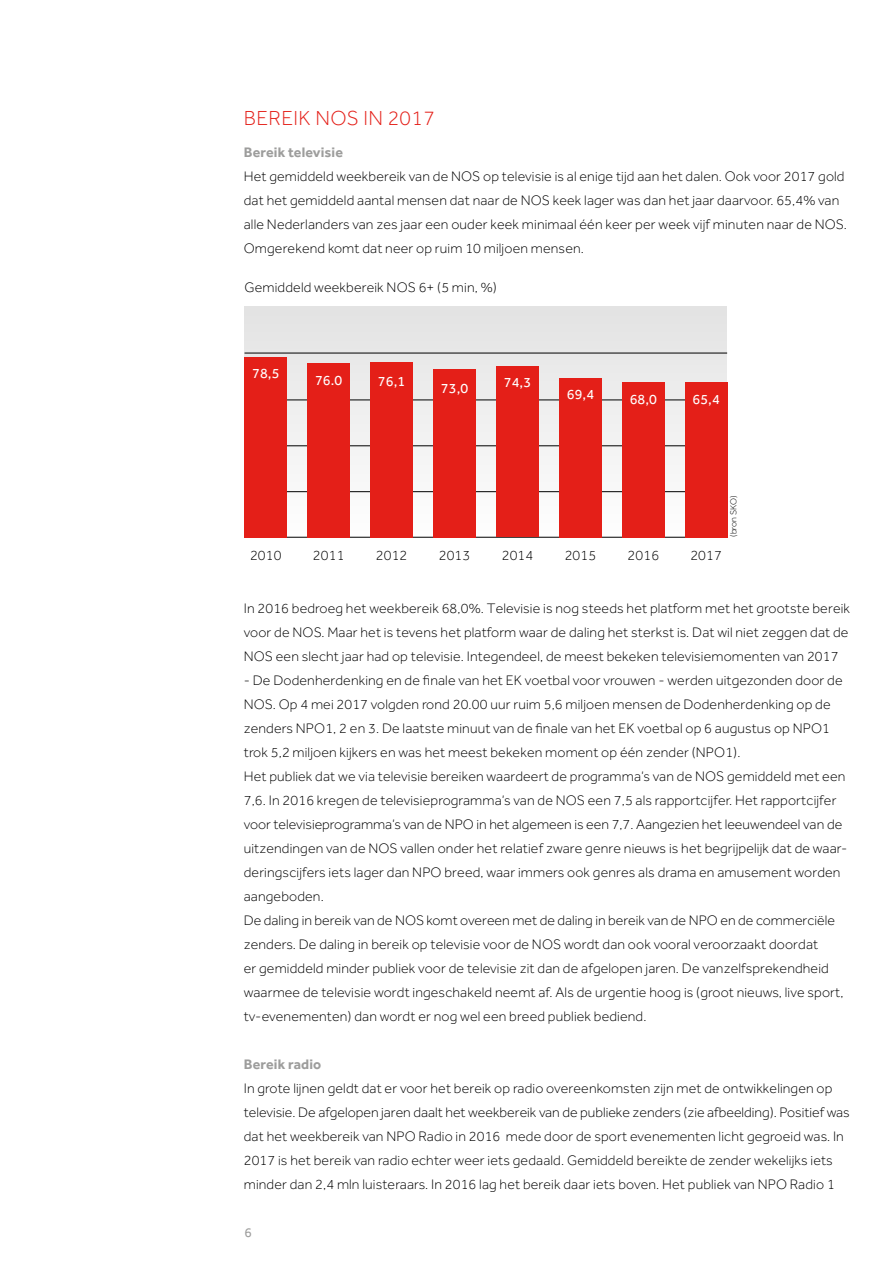
<style>
.page{position:relative;width:893px;height:1263px;background:#fff}
.page>*{position:absolute;margin:0;border:0;box-sizing:border-box;transform-origin:0 0}
.t1{font:300 21px "Effra";letter-spacing:.02em;color:#e41f18}
.t2{font:300 14.25px/24px "Effra";letter-spacing:.01em;color:#000}
.t3{font:14.25px "Effra";letter-spacing:.01em;color:#fff}
.t4{font:700 14.25px "Effra";letter-spacing:.01em;color:#9d9d9c}
.t5{font:13.5px "Effra";color:#9d9d9c}
.t6{font:300 9px "Effra";letter-spacing:.01em;color:#000}
</style>
<div class="page">
<div style="left:244px;top:306px;width:483px;height:231px;background:linear-gradient(to bottom,#e0e0e0,#fdfdfd)"></div>
<hr style="left:244px;top:537px;width:483px;height:1px;background:#000">
<hr style="left:244px;top:491px;width:483px;height:1px;background:#000">
<hr style="left:244px;top:445px;width:483px;height:1px;background:#000">
<hr style="left:244px;top:400px;width:483px;height:1px;background:#000">
<hr style="left:244px;top:353px;width:483px;height:1px;background:#000">
<div style="left:244px;top:357px;width:43px;height:180px;background:#e41f18"></div>
<div style="left:307px;top:363px;width:43px;height:174px;background:#e41f18"></div>
<div style="left:370px;top:362px;width:43px;height:175px;background:#e41f18"></div>
<div style="left:433px;top:369px;width:43px;height:168px;background:#e41f18"></div>
<div style="left:496px;top:366px;width:43px;height:171px;background:#e41f18"></div>
<div style="left:559px;top:378px;width:43px;height:159px;background:#e41f18"></div>
<div style="left:622px;top:382px;width:43px;height:155px;background:#e41f18"></div>
<div style="left:685px;top:382px;width:42px;height:155px;background:#e41f18"></div>
<h1 class="t1" style="left:244px;top:106px;width:192px">BEREIK NOS IN 2017</h1>
<p class="t4" style="left:244px;top:144px;width:101px">Bereik televisie</p>
<p class="t2" style="left:244px;top:164px;width:605px">Het gemiddeld weekbereik van de NOS op televisie is al enige tijd aan het dalen. Ook voor 2017 gold dat het gemiddeld aantal mensen dat naar de NOS keek lager was dan het jaar daarvoor. 65,4% van alle Nederlanders van zes jaar een ouder keek minimaal één keer per week vijf minuten naar de NOS.<br>Omgerekend komt dat neer op ruim 10 miljoen mensen.</p>
<p class="t2" style="left:244px;top:275px;width:254px">Gemiddeld weekbereik NOS 6+ (5 min, %)</p>
<p class="t3" style="left:252px;top:365px;width:29px">78,5</p>
<p class="t3" style="left:315px;top:372px;width:29px">76.0</p>
<p class="t3" style="left:378px;top:373px;width:29px">76,1</p>
<p class="t3" style="left:441px;top:380px;width:29px">73,0</p>
<p class="t3" style="left:504px;top:374px;width:29px">74,3</p>
<p class="t3" style="left:567px;top:385px;width:29px">69,4</p>
<p class="t3" style="left:630px;top:390px;width:29px">68,0</p>
<p class="t3" style="left:692px;top:390px;width:29px">65,4</p>
<p class="t2" style="left:250px;top:543px;width:33px">2010</p>
<p class="t2" style="left:313px;top:543px;width:33px">2011</p>
<p class="t2" style="left:376px;top:543px;width:33px">2012</p>
<p class="t2" style="left:439px;top:543px;width:33px">2013</p>
<p class="t2" style="left:502px;top:543px;width:33px">2014</p>
<p class="t2" style="left:565px;top:543px;width:33px">2015</p>
<p class="t2" style="left:628px;top:543px;width:33px">2016</p>
<p class="t2" style="left:690px;top:543px;width:33px">2017</p>
<p class="t6" style="left:728px;top:537px;width:43px;rotate:-90deg">(bron SKO)</p>
<p class="t2" style="left:244px;top:596px;width:608px;text-align:justify">In 2016 bedroeg het weekbereik 68,0%. Televisie is nog steeds het platform met het grootste bereik voor de NOS. Maar het is tevens het platform waar de daling het sterkst is. Dat wil niet zeggen dat de NOS een slecht jaar had op televisie. Integendeel, de meest bekeken televisiemomenten van 2017</p>
<p class="t2" style="left:244px;top:668px;width:605px">- De Dodenherdenking en de finale van het EK voetbal voor vrouwen - werden uitgezonden door de NOS. Op 4 mei 2017 volgden rond 20.00 uur ruim 5,6 miljoen mensen de Dodenherdenking op de zenders NPO1, 2 en 3. De laatste minuut van de finale van het EK voetbal op 6 augustus op NPO1 trok 5,2 miljoen kijkers en was het meest bekeken moment op één zender (NPO1).<br>Het publiek dat we via televisie bereiken waardeert de programma’s van de NOS gemiddeld met een 7,6. In 2016 kregen de televisieprogramma’s van de NOS een 7,5 als rapportcijfer. Het rapportcijfer voor televisieprogramma’s van de NPO in het algemeen is een 7,7. Aangezien het leeuwendeel van de uitzendingen van de NOS vallen onder het relatief zware genre nieuws is het begrijpelijk dat de waar&shy;deringscijfers iets lager dan NPO breed, waar immers ook genres als drama en amusement worden aangeboden.<br>De daling in bereik van de NOS komt overeen met de daling in bereik van de NPO en de commerciële zenders. De daling in bereik op televisie voor de NOS wordt dan ook vooral veroorzaakt doordat<br>er gemiddeld minder publiek voor de televisie zit dan de afgelopen jaren. De vanzelfsprekendheid waarmee de televisie wordt ingeschakeld neemt af. Als de urgentie hoog is (groot nieuws, live sport, tv-evenementen) dan wordt er nog wel een breed publiek bediend.</p>
<p class="t4" style="left:244px;top:1056px;width:79px">Bereik radio</p>
<p class="t2" style="left:244px;top:1076px;width:607px">In grote lijnen geldt dat er voor het bereik op radio overeenkomsten zijn met de ontwikkelingen op televisie. De afgelopen jaren daalt het weekbereik van de publieke zenders (zie afbeelding). Positief was dat het weekbereik van NPO Radio in 2016 mede door de sport evenementen licht gegroeid was. In 2017 is het bereik van radio echter weer iets gedaald. Gemiddeld bereikte de zender wekelijks iets minder dan 2,4 mln luisteraars. In 2016 lag het bereik daar iets boven. Het publiek van NPO Radio 1</p>
<p class="t5" style="left:244px;top:1225px;width:9px">6</p>
</div>
